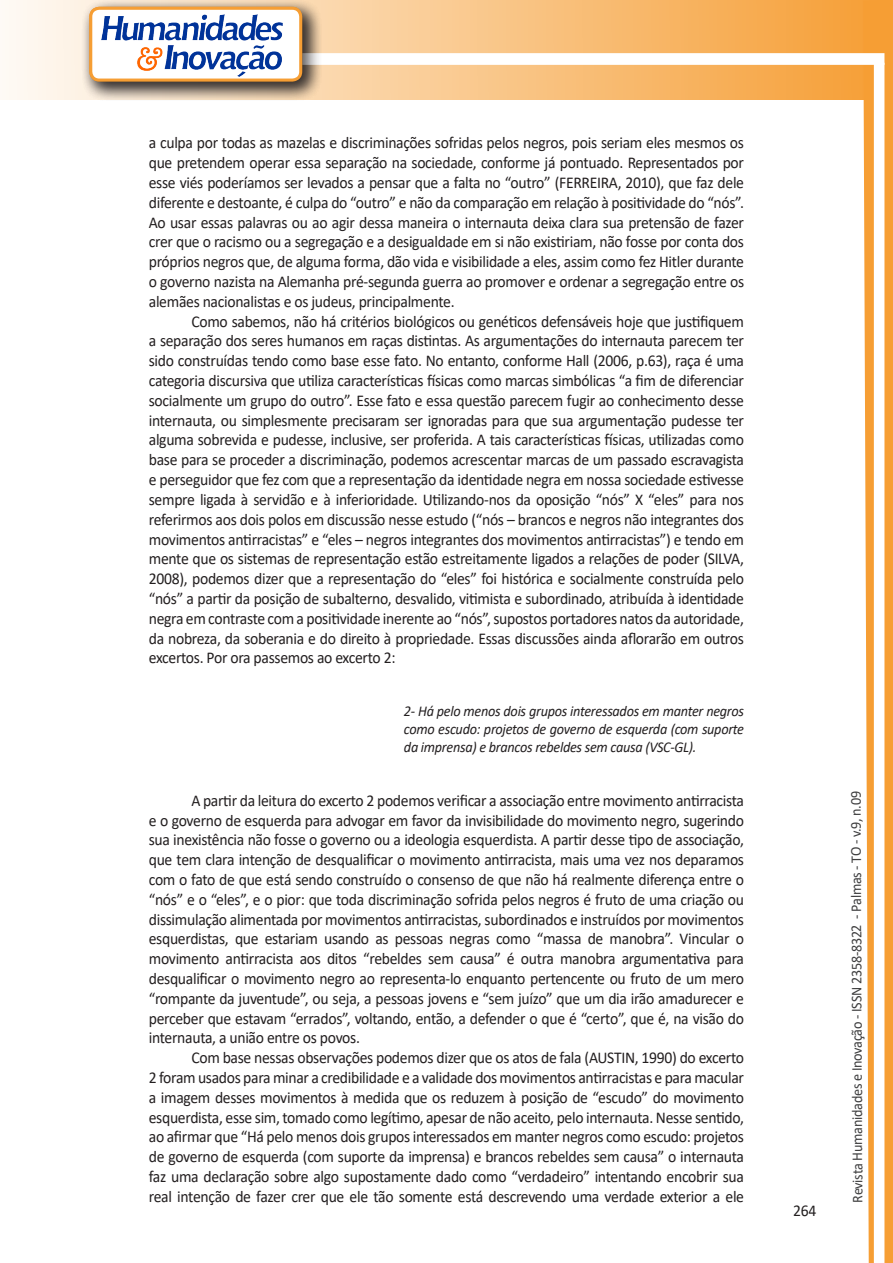
<style>
.page{position:relative;width:893px;height:1263px;background:#fff}
.page>*{position:absolute;margin:0;border:0;box-sizing:border-box;transform-origin:0 0}
.texto{font:16.5px/19.8px "Calibri";letter-spacing:-.02em;color:#231f20;text-align:justify;scale:.95 1}
.citacao{font:italic 15px/18px "Calibri";letter-spacing:-.02em;color:#231f20;text-align:justify;scale:.95 1}
.t1{font:15px "Calibri";letter-spacing:-.025em;color:#3e3e3f;scale:.95 1}
</style>
<div class="page">
<svg style="left:5px;top:0;width:858px;height:100px;background:#f9c484"></svg>
<div style="left:302px;top:53px;width:582px;height:12px;background:#fff;border:2px solid #fff"></div>
<svg style="left:863px;top:0;width:30px;height:1263px"></svg>
<div style="left:81px;top:0;width:241px;height:102px;background:#231f20;opacity:.75"></div>
<div style="left:91px;top:8px;width:210px;height:72px;background:#fff;border-radius:9px"></div>
<div style="left:89px;top:7px;width:213px;height:75px;border:3px solid #f69e34;border-radius:9px"></div>
<img style="left:101px;top:14px;width:181px;height:62px">
<p class="texto" style="left:149px;top:133px;width:628px">a culpa por todas as mazelas e discriminações sofridas pelos negros, pois seriam eles mesmos os que pretendem operar essa separação na sociedade, conforme já pontuado. Representados por esse viés poderíamos ser levados a pensar que a falta no “outro” (FERREIRA, 2010), que faz dele diferente e destoante, é culpa do “outro” e não da comparação em relação à positividade do “nós”.<br>Ao usar essas palavras ou ao agir dessa maneira o internauta deixa clara sua pretensão de fazer crer que o racismo ou a segregação e a desigualdade em si não existiriam, não fosse por conta dos próprios negros que, de alguma forma, dão vida e visibilidade a eles, assim como fez Hitler durante o governo nazista na Alemanha pré-segunda guerra ao promover e ordenar a segregação entre os alemães nacionalistas e os judeus, principalmente.</p>
<p class="texto" style="left:149px;top:311px;width:628px;text-indent:43px">Como sabemos, não há critérios biológicos ou genéticos defensáveis hoje que justifiquem a separação dos seres humanos em raças distintas. As argumentações do internauta parecem ter sido construídas tendo como base esse fato. No entanto, conforme Hall (2006, p.63), raça é uma categoria discursiva que utiliza características físicas como marcas simbólicas “a fim de diferenciar socialmente um grupo do outro”. Esse fato e essa questão parecem fugir ao conhecimento desse internauta, ou simplesmente precisaram ser ignoradas para que sua argumentação pudesse ter alguma sobrevida e pudesse, inclusive, ser proferida. A tais características físicas, utilizadas como base para se proceder a discriminação, podemos acrescentar marcas de um passado escravagista e perseguidor que fez com que a representação da identidade negra em nossa sociedade estivesse sempre ligada à servidão e à inferioridade. Utilizando-nos da oposição “nós” X “eles” para nos referirmos aos dois polos em discussão nesse estudo (“nós – brancos e negros não integrantes dos movimentos antirracistas” e “eles – negros integrantes dos movimentos antirracistas”) e tendo em mente que os sistemas de representação estão estreitamente ligados a relações de poder (SILVA, 2008), podemos dizer que a representação do “eles” foi histórica e socialmente construída pelo “nós” a partir da posição de subalterno, desvalido, vitimista e subordinado, atribuída à identidade negra em contraste com a positividade inerente ao “nós”, supostos portadores natos da autoridade, da nobreza, da soberania e do direito à propriedade. Essas discussões ainda aflorarão em outros excertos. Por ora passemos ao excerto 2:</p>
<p class="citacao" style="left:404px;top:701px;width:360px">2- Há pelo menos dois grupos interessados em manter negros como escudo: projetos de governo de esquerda (com suporte da imprensa) e brancos rebeldes sem causa (VSC-GL).</p>
<p class="texto" style="left:149px;top:790px;width:628px;text-indent:43px">A partir da leitura do excerto 2 podemos verificar a associação entre movimento antirracista e o governo de esquerda para advogar em favor da invisibilidade do movimento negro, sugerindo sua inexistência não fosse o governo ou a ideologia esquerdista. A partir desse tipo de associação, que tem clara intenção de desqualificar o movimento antirracista, mais uma vez nos deparamos com o fato de que está sendo construído o consenso de que não há realmente diferença entre o “nós” e o “eles”, e o pior: que toda discriminação sofrida pelos negros é fruto de uma criação ou dissimulação alimentada por movimentos antirracistas, subordinados e instruídos por movimentos esquerdistas, que estariam usando as pessoas negras como “massa de manobra”. Vincular o movimento antirracista aos ditos “rebeldes sem causa” é outra manobra argumentativa para desqualificar o movimento negro ao representa-lo enquanto pertencente ou fruto de um mero “rompante da juventude”, ou seja, a pessoas jovens e “sem juízo” que um dia irão amadurecer e perceber que estavam “errados”, voltando, então, a defender o que é “certo”, que é, na visão do internauta, a união entre os povos.</p>
<p class="texto" style="left:149px;top:1047px;width:628px;text-indent:43px">Com base nessas observações podemos dizer que os atos de fala (AUSTIN, 1990) do excerto 2 foram usados para minar a credibilidade e a validade dos movimentos antirracistas e para macular a imagem desses movimentos à medida que os reduzem à posição de “escudo” do movimento esquerdista, esse sim, tomado como legítimo, apesar de não aceito, pelo internauta. Nesse sentido, ao afirmar que “Há pelo menos dois grupos interessados em manter negros como escudo: projetos de governo de esquerda (com suporte da imprensa) e brancos rebeldes sem causa” o internauta faz uma declaração sobre algo supostamente dado como “verdadeiro” intentando encobrir sua real intenção de fazer crer que ele tão somente está descrevendo uma verdade exterior a ele</p>
<p class="texto" style="left:793px;top:1200px;width:26px">264</p>
<p class="t1" style="left:846px;top:1203px;width:435px;rotate:-90deg">Revista Humanidades e Inovação - ISSN 2358-8322 - Palmas - TO - v.9, n.09</p>
</div>
